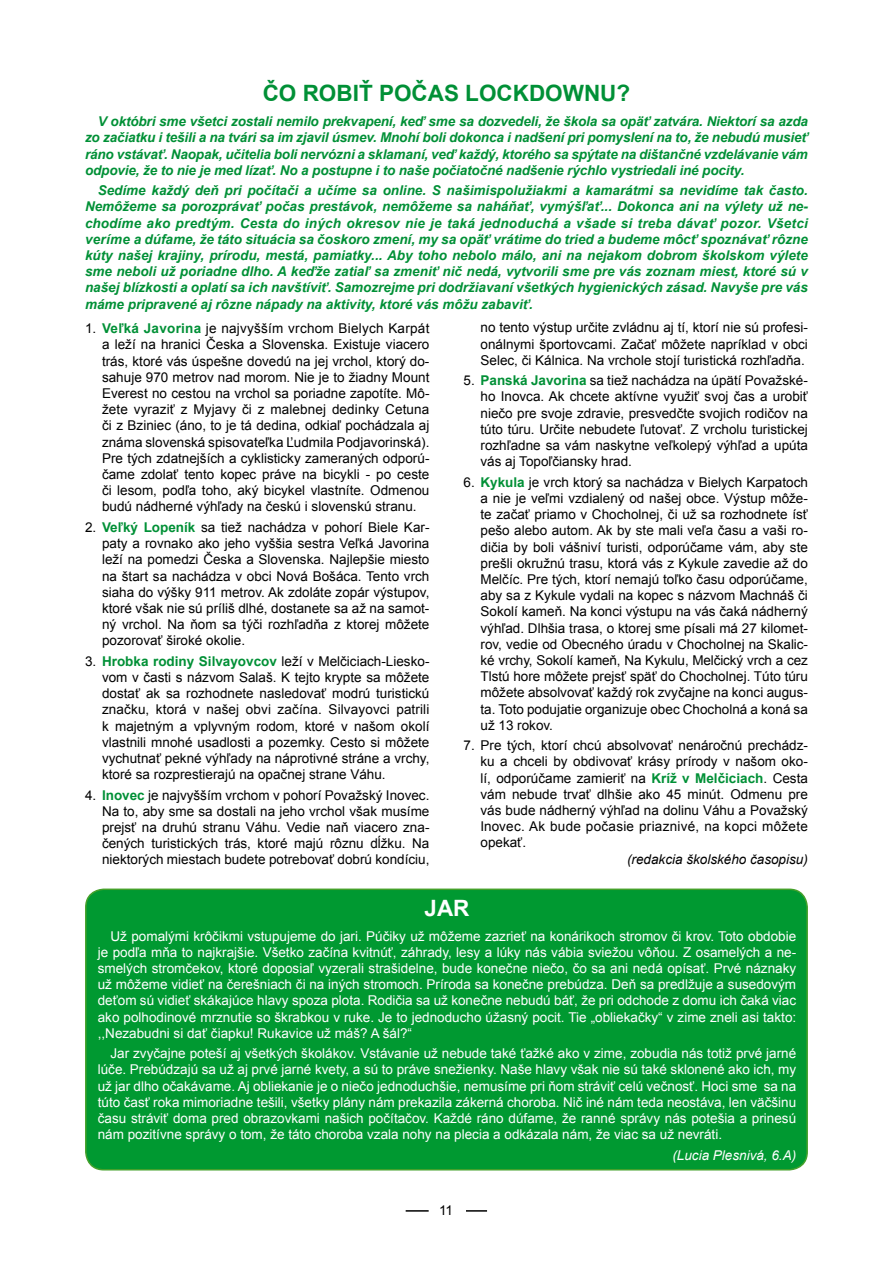
<style>
.page{position:relative;width:893px;height:1263px;background:#fff}
.page>*{position:absolute;margin:0;border:0;box-sizing:border-box;transform-origin:0 0}
.t1{font:700 22.5px "Arial";color:#009036}
.t2{font:700 22.5px "Arial";color:#fff}
.t3{font:13.5px/16.2px "Arial";color:#000;text-align:justify}
.t4{font:13.5px/16.2px "Arial";color:#fff;text-align:justify}
.t5{font:italic 700 13.5px/16.2px "Arial";letter-spacing:-.01em;color:#009036}
.t6{font:italic 13.5px "Arial";color:#000}
.t7{font:italic 13.5px "Arial";color:#fff}
.s1{font-weight:700;color:#009036}
</style>
<div class="page">
<svg style="left:406px;top:1210px;width:23px;height:1px"></svg>
<svg style="left:466px;top:1210px;width:21px;height:1px"></svg>
<div style="left:86px;top:889px;width:721px;height:281px;background:#009931;border-radius:18px"></div>
<div style="left:85px;top:888px;width:723px;height:282px;border:2px solid #45a12b;border-radius:18px"></div>
<h1 class="t1" style="left:263px;top:79px;width:369px">Čo rob iť počas lockdownu?</h1>
<p class="t5" style="left:85px;top:114px;width:726px;text-indent:13px">V októbri sme všetci zostali nemilo prekvapení, keď sme sa dozvedeli, že škola sa opäť zatvára. Niektorí sa azda zo začiatku i tešili a na tvári sa im zjavil úsmev. Mnohí boli dokonca i nadšení pri pomyslení na to, že nebudú musieť ráno vstávať. Naopak, učitelia boli nervózni a sklamaní, veď každý, ktorého sa spýtate na dištančné vzdelávanie vám odpovie, že to nie je med lízať. No a postupne i to naše počiatočné nadšenie rýchlo vystriedali iné pocity.</p>
<p class="t5" style="left:85px;top:183px;width:724px;text-align:justify;text-indent:13px">Sedíme každý deň pri počítači a učíme sa online. S našimispolužiakmi a kamarátmi sa nevidíme tak často.<br>Nemôžeme sa porozprávať počas prestávok, nemôžeme sa naháňať, vymýšľať... Dokonca ani na výlety už ne&shy;chodíme ako predtým. Cesta do iných okresov nie je taká jednoduchá a všade si treba dávať pozor. Všetci veríme a dúfame, že táto situácia sa čoskoro zmení, my sa opäť vrátime do tried a budeme môcť spoznávať rôzne kúty našej krajiny, prírodu, mestá, pamiatky... Aby toho nebolo málo, ani na nejakom dobrom školskom výlete sme neboli už poriadne dlho. A keďže zatiaľ sa zmeniť nič nedá, vytvorili sme pre vás zoznam miest, ktoré sú v našej blízkosti a oplatí sa ich navštíviť. Samozrejme pri dodržiavaní všetkých hygienických zásad. Navyše pre vás máme pripravené aj rôzne nápady na aktivity, ktoré vás môžu zabaviť.</p>
<p class="t3" style="left:480px;top:320px;width:329px">no tento výstup určite zvládnu aj tí, ktorí nie sú profesi&shy;onálnymi športovcami. Začať môžete napríklad v obci Selec, či Kálnica. Na vrchole stojí turistická rozhľadňa.</p>
<p class="t3" style="left:480px;top:372px;width:329px;text-indent:-17px">5. <span class="s1">Panská Javorina</span> sa tiež nachádza na úpätí Považské&shy;ho Inovca. Ak chcete aktívne využiť svoj čas a urobiť niečo pre svoje zdravie, presvedčte svojich rodičov na túto túru. Určite nebudete ľutovať. Z vrcholu turistickej rozhľadne sa vám naskytne veľkolepý výhľad a upúta vás aj Topoľčiansky hrad.</p>
<p class="t3" style="left:480px;top:474px;width:329px;text-indent:-17px">6. <span class="s1">Kykula</span> je vrch ktorý sa nachádza v Bielych Karpatoch a nie je veľmi vzdialený od našej obce. Výstup môže&shy;te začať priamo v Chocholnej, či už sa rozhodnete ísť pešo alebo autom. Ak by ste mali veľa času a vaši ro&shy;dičia by boli vášniví turisti, odporúčame vám, aby ste prešli okružnú trasu, ktorá vás z Kykule zavedie až do Melčíc. Pre tých, ktorí nemajú toľko času odporúčame, aby sa z Kykule vydali na kopec s názvom Machnáš či Sokolí kameň. Na konci výstupu na vás čaká nádherný výhľad. Dlhšia trasa, o ktorej sme písali má 27 kilomet&shy;rov, vedie od Obecného úradu v Chocholnej na Skalic&shy;ké vrchy, Sokolí kameň, Na Kykulu, Melčický vrch a cez Tlstú hore môžete prejsť späť do Chocholnej. Túto túru môžete absolvovať každý rok zvyčajne na konci augus&shy;ta. Toto podujatie organizuje obec Chocholná a koná sa už 13 rokov.</p>
<p class="t3" style="left:480px;top:737px;width:329px;text-indent:-17px">7. Pre tých, ktorí chcú absolvovať nenáročnú prechádz&shy;ku a chceli by obdivovať krásy prírody v našom oko&shy;lí, odporúčame zamieriť na <span class="s1">Kríž v Melčiciach</span>. Cesta vám nebude trvať dlhšie ako 45 minút. Odmenu pre vás bude nádherný výhľad na dolinu Váhu a Považský Inovec. Ak bude počasie priaznivé, na kopci môžete opekať.</p>
<p class="t6" style="left:627px;top:850px;width:182px">(redakcia školského časopisu)</p>
<h1 class="t2" style="left:424px;top:893px;width:46px">Jar</h1>
<p class="t4" style="left:98px;top:928px;width:700px;text-indent:13px">Už pomalými krôčikmi vstupujeme do jari. Púčiky už môžeme zazrieť na konárikoch stromov či krov. Toto obdobie je podľa mňa to najkrajšie. Všetko začína kvitnúť, záhrady, lesy a lúky nás vábia sviežou vôňou. Z osamelých a ne&shy;smelých stromčekov, ktoré doposiaľ vyzerali strašidelne, bude konečne niečo, čo sa ani nedá opísať. Prvé náznaky už môžeme vidieť na čerešniach či na iných stromoch. Príroda sa konečne prebúdza. Deň sa predlžuje a susedovým deťom sú vidieť skákajúce hlavy spoza plota. Rodičia sa už konečne nebudú báť, že pri odchode z domu ich čaká viac ako polhodinové mrznutie so škrabkou v ruke. Je to jednoducho úžasný pocit. Tie „obliekačky“ v zime zneli asi takto: ,,Nezabudni si dať čiapku! Rukavice už máš? A šál?“</p>
<p class="t4" style="left:98px;top:1045px;width:700px;text-indent:13px">Jar zvyčajne poteší aj všetkých školákov. Vstávanie už nebude také ťažké ako v zime, zobudia nás totiž prvé jarné lúče. Prebúdzajú sa už aj prvé jarné kvety, a sú to práve snežienky. Naše hlavy však nie sú také sklonené ako ich, my už jar dlho očakávame. Aj obliekanie je o niečo jednoduchšie, nemusíme pri ňom stráviť celú večnosť. Hoci sme sa na túto časť roka mimoriadne tešili, všetky plány nám prekazila zákerná choroba. Nič iné nám teda neostáva, len väčšinu času stráviť doma pred obrazovkami našich počítačov. Každé ráno dúfame, že ranné správy nás potešia a prinesú nám pozitívne správy o tom, že táto choroba vzala nohy na plecia a odkázala nám, že viac sa už nevráti.</p>
<p class="t7" style="left:672px;top:1146px;width:125px">(Lucia Plesnivá, 6.A)</p>
<p class="t3" style="left:102px;top:320px;width:329px;text-indent:-17px">1. <span class="s1">Veľká Javorina</span> je najvyšším vrchom Bielych Karpát a leží na hranici Česka a Slovenska. Existuje viacero trás, ktoré vás úspešne dovedú na jej vrchol, ktorý do&shy;sahuje 970 metrov nad morom. Nie je to žiadny Mount Everest no cestou na vrchol sa poriadne zapotíte. Mô&shy;žete vyraziť z Myjavy či z malebnej dedinky Cetuna či z Bziniec (áno, to je tá dedina, odkiaľ pochádzala aj známa slovenská spisovateľka Ľudmila Podjavorinská).<br>Pre tých zdatnejších a cyklisticky zameraných odporú&shy;čame zdolať tento kopec práve na bicykli - po ceste či lesom, podľa toho, aký bicykel vlastníte. Odmenou budú nádherné výhľady na českú i slovenskú stranu.</p>
<p class="t3" style="left:102px;top:519px;width:329px;text-indent:-17px">2. <span class="s1">Veľký Lopeník</span> sa tiež nachádza v pohorí Biele Kar&shy;paty a rovnako ako jeho vyššia sestra Veľká Javorina leží na pomedzi Česka a Slovenska. Najlepšie miesto na štart sa nachádza v obci Nová Bošáca. Tento vrch siaha do výšky 911 metrov. Ak zdoláte zopár výstupov, ktoré však nie sú príliš dlhé, dostanete sa až na samot&shy;ný vrchol. Na ňom sa týči rozhľadňa z ktorej môžete pozorovať široké okolie.</p>
<p class="t3" style="left:102px;top:653px;width:329px;text-indent:-17px">3. <span class="s1">Hrobka rodiny Silvayovcov</span> leží v Melčiciach-Liesko&shy;vom v časti s názvom Salaš. K tejto krypte sa môžete dostať ak sa rozhodnete nasledovať modrú turistickú značku, ktorá v našej obvi začína. Silvayovci patrili k majetným a vplyvným rodom, ktoré v našom okolí vlastnili mnohé usadlosti a pozemky. Cesto si môžete vychutnať pekné výhľady na náprotivné stráne a vrchy, ktoré sa rozprestierajú na opačnej strane Váhu.</p>
<p class="t3" style="left:102px;top:787px;width:329px;text-indent:-17px">4. <span class="s1">Inovec</span> je najvyšším vrchom v pohorí Považský Inovec.<br>Na to, aby sme sa dostali na jeho vrchol však musíme prejsť na druhú stranu Váhu. Vedie naň viacero zna&shy;čených turistických trás, ktoré majú rôznu dĺžku. Na niektorých miestach budete potrebovať dobrú kondíciu,</p>
<p class="t3" style="left:439px;top:1203px;width:20px">1111</p>
</div>
